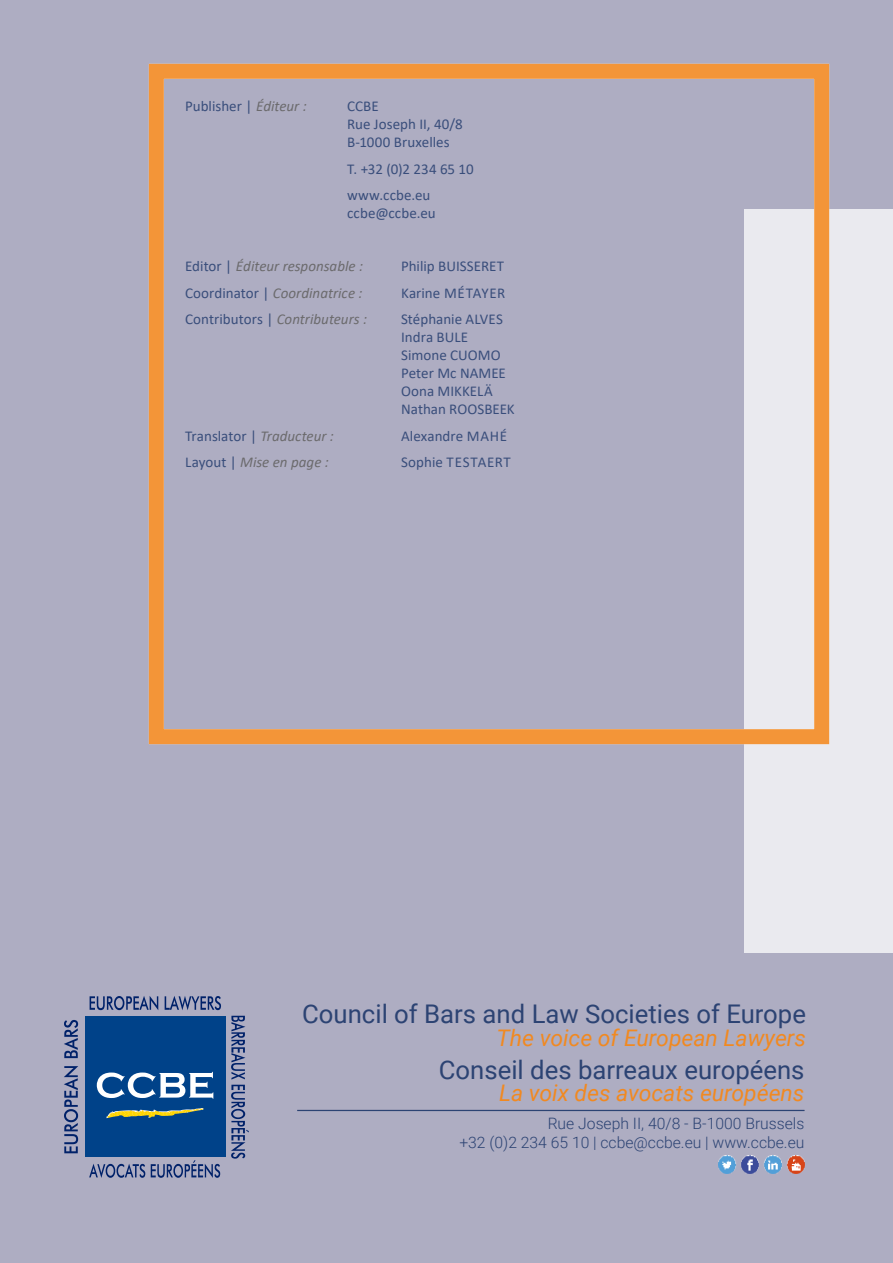
<style>
.page{position:relative;width:893px;height:1263px;background:#aeadc2}
.page>*{position:absolute;margin:0;border:0;box-sizing:border-box;transform-origin:0 0}
.t1{font:25.65px "Roboto";color:#2c4373}
.t2{font:italic 22.8px "Roboto";color:#f18921}
.t3{font:300 15.75px/18.8px "Roboto";color:#2c4373;text-align:right}
.t4{font:15px/18px "Calibri";letter-spacing:.005em;color:#2c4373}
.t5{font:italic 15px "Calibri";color:#646363}
.s1{font-style:italic;color:#646363}
.s2{font-style:normal;color:#2c4373}
</style>
<div class="page">
<div style="left:744px;top:209px;width:149px;height:743px;background:#eaeaef"></div>
<div style="left:149px;top:64px;width:680px;height:680px;border:15px solid #f28a22"></div>
<img style="left:719px;top:1156px;width:85px;height:18px">
<hr style="left:297px;top:1110px;width:507px;height:1px;background:#2c4373">
<div style="left:85px;top:1016px;width:140px;height:141px;background:#004289"></div>
<img style="left:107px;top:1108px;width:96px;height:10px">
<svg style="left:97px;top:1072px;width:116px;height:27px"></svg>
<svg style="left:90px;top:996px;width:68px;height:14px"></svg>
<svg style="left:165px;top:996px;width:56px;height:14px"></svg>
<svg style="left:89px;top:1164px;width:56px;height:14px"></svg>
<svg style="left:151px;top:1160px;width:69px;height:18px"></svg>
<svg style="left:231px;top:1016px;width:14px;height:63px"></svg>
<svg style="left:231px;top:1085px;width:18px;height:73px"></svg>
<svg style="left:64px;top:1066px;width:14px;height:87px"></svg>
<svg style="left:64px;top:1020px;width:14px;height:38px"></svg>
<p class="t4" style="left:185px;top:97px;width:123px">Publisher | <span class="s1">Éditeur :</span></p>
<p class="t4" style="left:347px;top:97px;width:117px">CCBE<br>Rue Joseph II, 40/8<br>B-1000 Bruxelles</p>
<p class="t4" style="left:347px;top:155px;width:128px;line-height:26.5px">T. +32 (0)2 234 65 10 www.ccbe.eu</p>
<p class="t4" style="left:347px;top:204px;width:90px">ccbe@ccbe.eu</p>
<p class="t5" style="left:185px;top:256px;width:180px"><span class="s2">Editor |</span> Éditeur responsable :</p>
<p class="t4" style="left:401px;top:257px;width:105px">Philip BUISSERET</p>
<p class="t5" style="left:185px;top:282px;width:179px"><span class="s2">Coordinator |</span> Coordinatrice :</p>
<p class="t4" style="left:401px;top:283px;width:106px">Karine MÉTAYER</p>
<p class="t5" style="left:185px;top:309px;width:184px"><span class="s2">Contributors |</span> Contributeurs :</p>
<p class="t4" style="left:401px;top:310px;width:115px">Stéphanie ALVES<br>Indra BULE<br>Simone CUOMO<br>Peter Mc NAMEE<br>Oona MIKKELÄ<br>Nathan ROOSBEEK</p>
<p class="t4" style="left:185px;top:426px;width:150px">Translator | <span class="s1">Traducteur :</span></p>
<p class="t4" style="left:401px;top:426px;width:107px">Alexandre MAHÉ</p>
<p class="t5" style="left:185px;top:452px;width:145px"><span class="s2">Layout |</span> Mise en page :</p>
<p class="t4" style="left:401px;top:453px;width:111px">Sophie TESTAERT</p>
<h1 class="t1" style="left:302px;top:995px;width:505px">Council of Bars and Law Societies of Europe</h1>
<h2 class="t2" style="left:497px;top:1022px;width:311px">The voice of European Lawyers</h2>
<h1 class="t1" style="left:439px;top:1052px;width:367px">Conseil des barreaux européens</h1>
<h2 class="t2" style="left:499px;top:1077px;width:307px">La voix des avocats européens</h2>
<p class="t3" style="left:459px;top:1113px;width:347px">Rue Joseph II, 40/8 - B-1000 Brussels<br>+32 (0)2 234 65 10 | ccbe@ccbe.eu | www.ccbe.eu</p>
</div>
